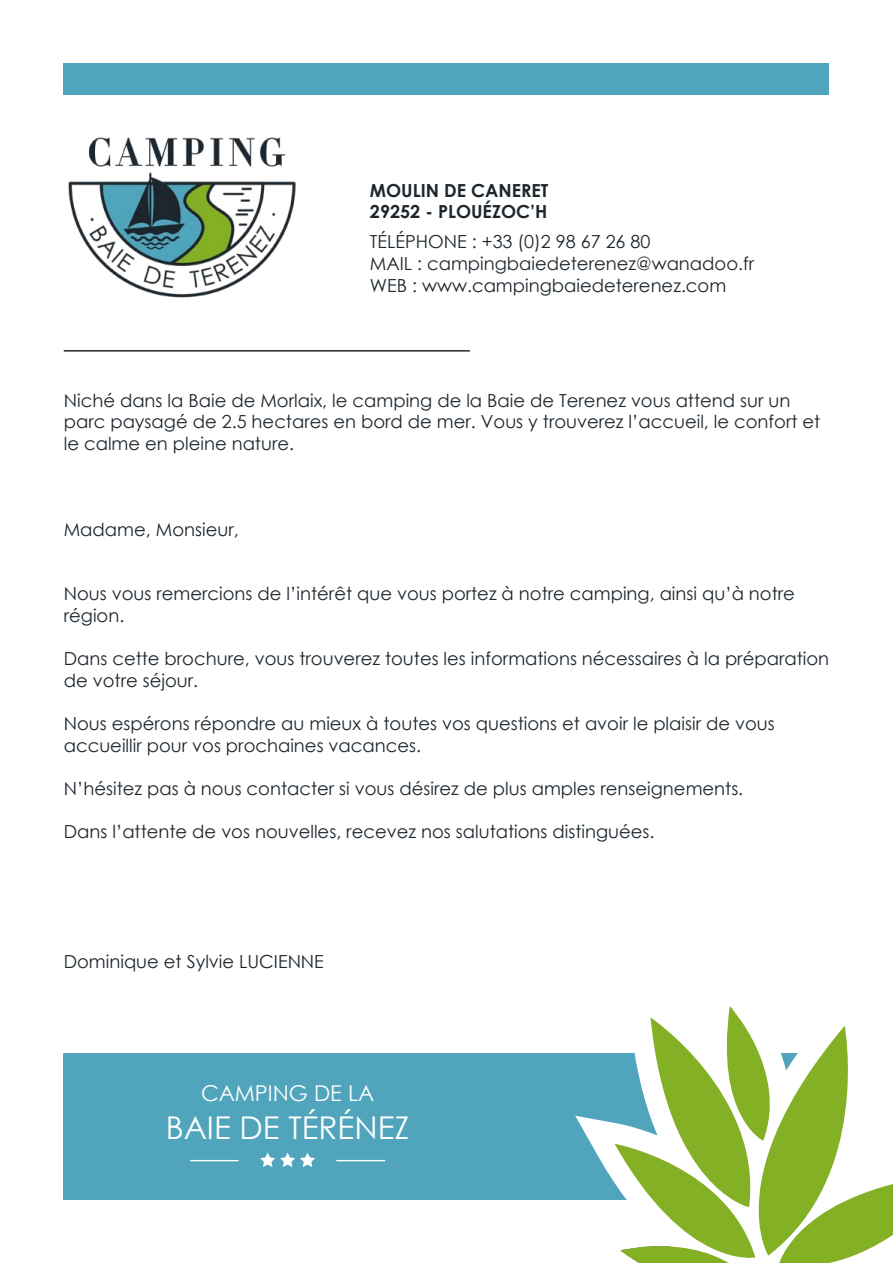
<style>
.page{position:relative;width:893px;height:1263px;background:#fff}
.page>*{position:absolute;margin:0;border:0;box-sizing:border-box;transform-origin:0 0}
.t1{font:31.35px "Century Gothic";color:#fff}
.t2{font:21.9px "Century Gothic";color:#fff}
.t3{font:18px/21.6px "Century Gothic";color:#1d262d}
.t4{font:700 18px/21.6px "Century Gothic";color:#1d262d}
</style>
<div class="page">
<div style="left:64px;top:1053px;width:765px;height:146px;background:#50a5bc"></div>
<div style="left:64px;top:64px;width:765px;height:31px;background:#50a5bc"></div>
<img style="left:68px;top:137px;width:228px;height:161px">
<svg style="left:559px;top:1115px;width:56px;height:85px"></svg>
<svg style="left:615px;top:1006px;width:278px;height:257px"></svg>
<hr style="left:64px;top:350px;width:406px;height:2px;background:#1d262d">
<svg style="left:260px;top:1152px;width:55px;height:15px"></svg>
<hr style="left:190px;top:1160px;width:48px;height:1px;background:#fff">
<hr style="left:336px;top:1160px;width:49px;height:1px;background:#fff">
<p class="t4" style="left:370px;top:179px;width:180px">MOULIN DE CANERET<br>29252 - PLOUÉZOC’H</p>
<p class="t3" style="left:370px;top:231px;width:386px">TÉLÉPHONE : +33 (0)2 98 67 26 80<br>MAIL : campingbaiedeterenez@wanadoo.fr<br>WEB : www.campingbaiedeterenez.com</p>
<p class="t3" style="left:64px;top:389px;width:758px">Niché dans la Baie de Morlaix, le camping de la Baie de Terenez vous attend sur un parc paysagé de 2.5 hectares en bord de mer. Vous y trouverez l’accueil, le confort et le calme en pleine nature.</p>
<p class="t3" style="left:64px;top:518px;width:176px">Madame, Monsieur,</p>
<p class="t3" style="left:64px;top:583px;width:733px">Nous vous remercions de l’intérêt que vous portez à notre camping, ainsi qu’à notre région.</p>
<p class="t3" style="left:64px;top:647px;width:767px">Dans cette brochure, vous trouverez toutes les informations nécessaires à la préparation de votre séjour.</p>
<p class="t3" style="left:64px;top:712px;width:712px">Nous espérons répondre au mieux à toutes vos questions et avoir le plaisir de vous accueillir pour vos prochaines vacances.</p>
<p class="t3" style="left:64px;top:777px;width:681px">N’hésitez pas à nous contacter si vous désirez de plus amples renseignements.</p>
<p class="t3" style="left:64px;top:820px;width:592px">Dans l’attente de vos nouvelles, recevez nos salutations distinguées.</p>
<p class="t3" style="left:64px;top:950px;width:262px">Dominique et Sylvie LUCIENNE</p>
<p class="t2" style="left:201px;top:1078px;width:175px">CAMPING DE LA</p>
<h1 class="t1" style="left:166px;top:1105px;width:245px">BAIE DE TÉRÉNEZ</h1>
</div>
